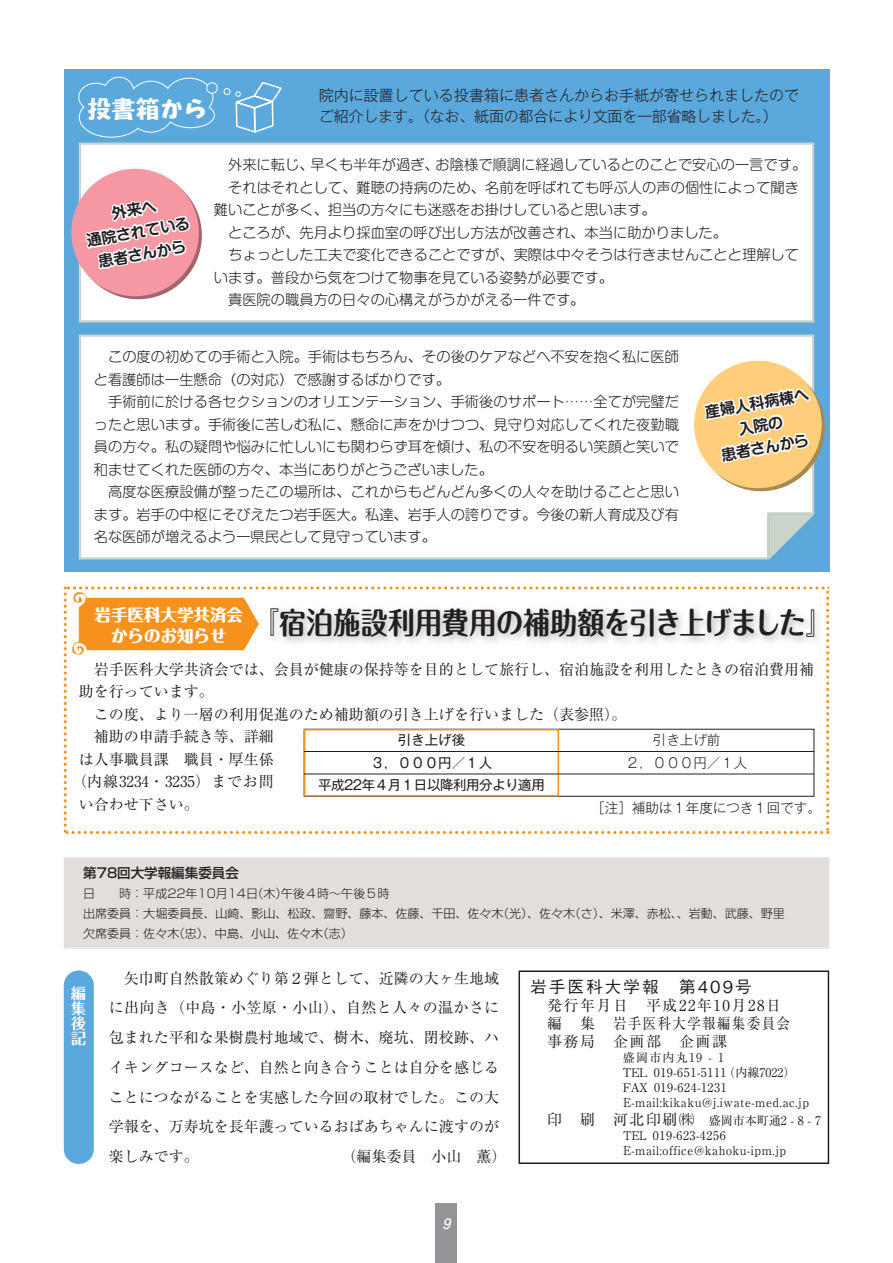
<style>
.page{position:relative;width:893px;height:1263px;background:#fff}
.page>*{position:absolute;margin:0;border:0;box-sizing:border-box;transform-origin:0 0}
.t1{font:30px "Maru Fo Pro Bold 90 pv RKSJ H";letter-spacing:-.01em;color:#231f20;scale:.9 1}
.t2{font:500 16.5px "Gothic BBB Pr 6 N";letter-spacing:.125em;color:#231f20}
.t3{font:16.5px "Maru Fo Pro Heavy 90 pv RKSJ H";color:#fff}
.t4{font:15px/29.7px "Ryumin Pr 6 N";color:#231f20;text-align:justify}
.t5{font:300 15px/21px "Gothic MB101 Pro";color:#231f20}
.t6{font:15px/18px "Ryumin Pr 6 N";letter-spacing:.1em;color:#231f20}
.t7{font:15px/22.5px "Shin M Go Pro De Bold 90 pv RKSJ H";color:#231f20;text-align:center}
.t8{font:700 15px/15px "Folk Pro";color:#fff;text-align:justify}
.t9{font:300 14.25px/22.5px "Shin M Go Pro";color:#231f20;text-align:justify}
.t10{font:italic 700 14.25px "Futo Go B101 Pro";color:#fff}
.t11{font:13.5px/22.5px "Gothic MB101 Pr 6 N";letter-spacing:-.035em;color:#231f20;text-align:center}
.t12{font:300 13.5px/22.5px "Gothic MB101 Pr 6 N";color:#231f20;text-align:center}
.t13{font:500 13.5px "Shin Go Pr 6 N";color:#231f20}
.t14{font:12px/15px "Ryumin Pr 6 N";letter-spacing:.05em;color:#231f20}
.t15{font:300 12px/20px "Shin Go Pr 6 N";color:#231f20}
.s1{font-family:"Futo Min A101 Pro";font-weight:700}
.s2{font-size:15px}
</style>
<div class="page">
<svg style="left:64px;top:586px;width:765px;height:248px"></svg>
<div style="left:436px;top:1203px;width:21px;height:60px;background:#939598"></div>
<div style="left:518px;top:970px;width:311px;height:194px;border:2px solid #231f20"></div>
<div style="left:64px;top:970px;width:30px;height:194px;background:#5ba8dc;border-radius:15px"></div>
<div style="left:65px;top:859px;width:762px;height:88px;background:#e3dedc"></div>
<div style="left:64px;top:857px;width:765px;height:92px;border:2px solid #e3dedc"></div>
<div style="left:64px;top:69px;width:765px;height:502px;background:#5ba8dc"></div>
<div style="left:79px;top:143px;width:735px;height:180px;background:#fff"></div>
<div style="left:79px;top:335px;width:735px;height:224px;background:#fff"></div>
<svg style="left:769px;top:514px;width:45px;height:45px"></svg>
<svg style="left:74px;top:172px;width:128px;height:127px"></svg>
<div style="left:71px;top:169px;width:128px;height:127px;background:#f598a3;border-radius:50%"></div>
<svg style="left:697px;top:364px;width:127px;height:127px"></svg>
<div style="left:694px;top:361px;width:127px;height:127px;background:#fece7a;border-radius:50%"></div>
<div style="left:206px;top:82px;width:12px;height:12px;border:1px solid #fff;border-radius:50%"></div>
<div style="left:224px;top:88px;width:6px;height:7px;border:1px solid #fff;border-radius:50%"></div>
<svg style="left:235px;top:82px;width:47px;height:51px"></svg>
<div style="left:304px;top:729px;width:510px;height:68px;border:1px solid #231f20"></div>
<div style="left:304px;top:729px;width:255px;height:67px;border:2px solid #f7931d"></div>
<hr style="left:304px;top:751px;width:510px;height:1px;background:#231f20">
<hr style="left:304px;top:774px;width:510px;height:1px;background:#231f20">
<svg style="left:78px;top:76px;width:137px;height:62px"></svg>
<p class="t7" style="left:81px;top:206px;width:106px;rotate:-10deg">外来へ<br>通院されている患者さんから</p>
<p class="t5" style="left:319px;top:83px;width:481px">院内に設置している投書箱に患者さんからお手紙が寄せられましたのでご紹介します。（なお、紙面の都合により文面を一部省略しました。）</p>
<p class="t9" style="left:228px;top:152px;width:579px">外来に転じ、早くも半年が過ぎ、お陰様で順調に経過しているとのことで安心の一言です。</p>
<p class="t9" style="left:228px;top:174px;width:572px">それはそれとして、難聴の持病のため、名前を呼ばれても呼ぶ人の声の個性によって聞き</p>
<p class="t9" style="left:214px;top:197px;width:443px">難いことが多く、担当の方々にも迷惑をお掛けしていると思います。</p>
<p class="t9" style="left:228px;top:219px;width:500px">ところが、先月より採血室の呼び出し方法が改善され、本当に助かりました。</p>
<p class="t9" style="left:228px;top:242px;width:572px">ちょっとした工夫で変化できることですが、実際は中々そうは行きませんことと理解して</p>
<p class="t9" style="left:214px;top:264px;width:400px">います。普段から気をつけて物事を見ている姿勢が必要です。</p>
<p class="t9" style="left:228px;top:287px;width:358px">貴医院の職員方の日々の心構えがうかがえる一件です。</p>
<p class="t9" style="left:94px;top:344px;width:586px;text-indent:14px">この度の初めての手術と入院。手術はもちろん、その後のケアなどへ不安を抱く私に医師と看護師は一生懸命（の対応）で感謝するばかりです。</p>
<p class="t9" style="left:94px;top:389px;width:586px;text-indent:14px">手術前に於ける各セクションのオリエンテーション、手術後のサポート……全てが完璧だったと思います。手術後に苦しむ私に、懸命に声をかけつつ、見守り対応してくれた夜勤職員の方々。私の疑問や悩みに忙しいにも関わらず耳を傾け、私の不安を明るい笑顔と笑いで和ませてくれた医師の方々、本当にありがとうございました。</p>
<p class="t9" style="left:94px;top:479px;width:586px;text-indent:14px">高度な医療設備が整ったこの場所は、これからもどんどん多くの人々を助けることと思います。岩手の中枢にそびえたつ岩手医大。私達、岩手人の誇りです。今後の新人育成及び有名な医師が増えるよう一県民として見守っています。</p>
<p class="t7" style="left:703px;top:399px;width:107px;rotate:-10deg">産婦人科病棟へ入院の<br>患者さんから</p>
<p class="t3" style="left:94px;top:601px;width:150px">岩手医科大学共済会</p>
<h1 class="t1" style="left:111px;top:599px;width:803px"><sub>からのお知らせ</sub> 『宿泊施設利用費用の補助額を引き上げました』</h1>
<p class="t4" style="left:94px;top:653px;width:721px">岩手医科大学共済会では、会員が健康の保持等を目的として旅行し、宿泊施設を利用したときの宿泊費用補</p>
<p class="t4" style="left:79px;top:676px;width:136px">助を行っています。</p>
<p class="t4" style="left:94px;top:698px;width:534px">この度、より一層の利用促進のため補助額の引き上げを行いました（表参照）。</p>
<p class="t4" style="left:94px;top:721px;width:181px">補助の申請手続き等、詳細</p>
<p class="t4" style="left:79px;top:743px;width:196px">は人事職員課 職員・厚生係</p>
<p class="t4" style="left:72px;top:766px;width:203px">（内線3234・3235）までお問</p>
<p class="t4" style="left:79px;top:788px;width:121px">い合わせ下さい。</p>
<p class="t11" style="left:318px;top:728px;width:228px">引き上げ後<br>３，０００円／１人<br>平成22年４月１日以降利用分より適用</p>
<p class="t12" style="left:626px;top:728px;width:123px">引き上げ前<br>２，０００円／１人</p>
<p class="t12" style="left:591px;top:795px;width:231px">［注］補助は１年度につき１回です。</p>
<p class="t13" style="left:83px;top:862px;width:157px">第78回大学報編集委員会</p>
<p class="t15" style="left:83px;top:883px;width:13px">日</p>
<p class="t15" style="left:83px;top:883px;width:703px;text-indent:36px">時：平成22年10月14日（木）午後４時〜午後５時<br>出席委員：大堀委員長、山崎、影山、松政、齋野、藤本、佐藤、千田、佐々木（光）、佐々木（さ）、米澤、赤松、、岩動、武藤、野里欠席委員：佐々木（忠）、中島、小山、佐々木（志）</p>
<p class="t8" style="left:71px;top:983px;width:16px">編集後記</p>
<p class="t4" style="left:109px;top:962px;width:392px;text-indent:15px">矢巾町自然散策めぐり第２弾として、近隣の大ヶ生地域に出向き（中島・小笠原・小山）、自然と人々の温かさに包まれた平和な果樹農村地域で、樹木、廃坑、閉校跡、ハイキングコースなど、自然と向き合うことは自分を感じることにつながることを実感した今回の取材でした。この大学報を、万寿坑を長年護っているおばあちゃんに渡すのが楽しみです。</p>
<p class="t4" style="left:341px;top:1141px;width:166px">（編集委員 小山 薫）</p>
<p class="t10" style="left:442px;top:1212px;width:13px">9</p>
<p class="t2" style="left:530px;top:973px;width:129px">岩手医科大学報</p>
<p class="t2" style="left:679px;top:973px;width:74px">第409号</p>
<p class="t6" style="left:547px;top:995px;width:244px">発行年月日 平成22年10月28日編 集 岩手医科大学報編集委員会事務局 企画部 企画課</p>
<p class="t14" style="left:623px;top:1049px;width:188px">盛岡市内丸19 - 1<br><span class="s1">TEL</span> 019-651-5111（内線7022）<br><span class="s1">FAX</span> 019-624-1231<br>E-mail:kikaku@j.iwate-med.ac.jp</p>
<p class="t14" style="left:623px;top:1112px;width:199px;text-indent:-76px"><span class="s2">印 刷 河北印刷㈱</span> 盛岡市本町通2 - 8 - 7<br>TEL 019-623-4256<br>E-mail:office@kahoku-ipm.jp</p>
</div>
